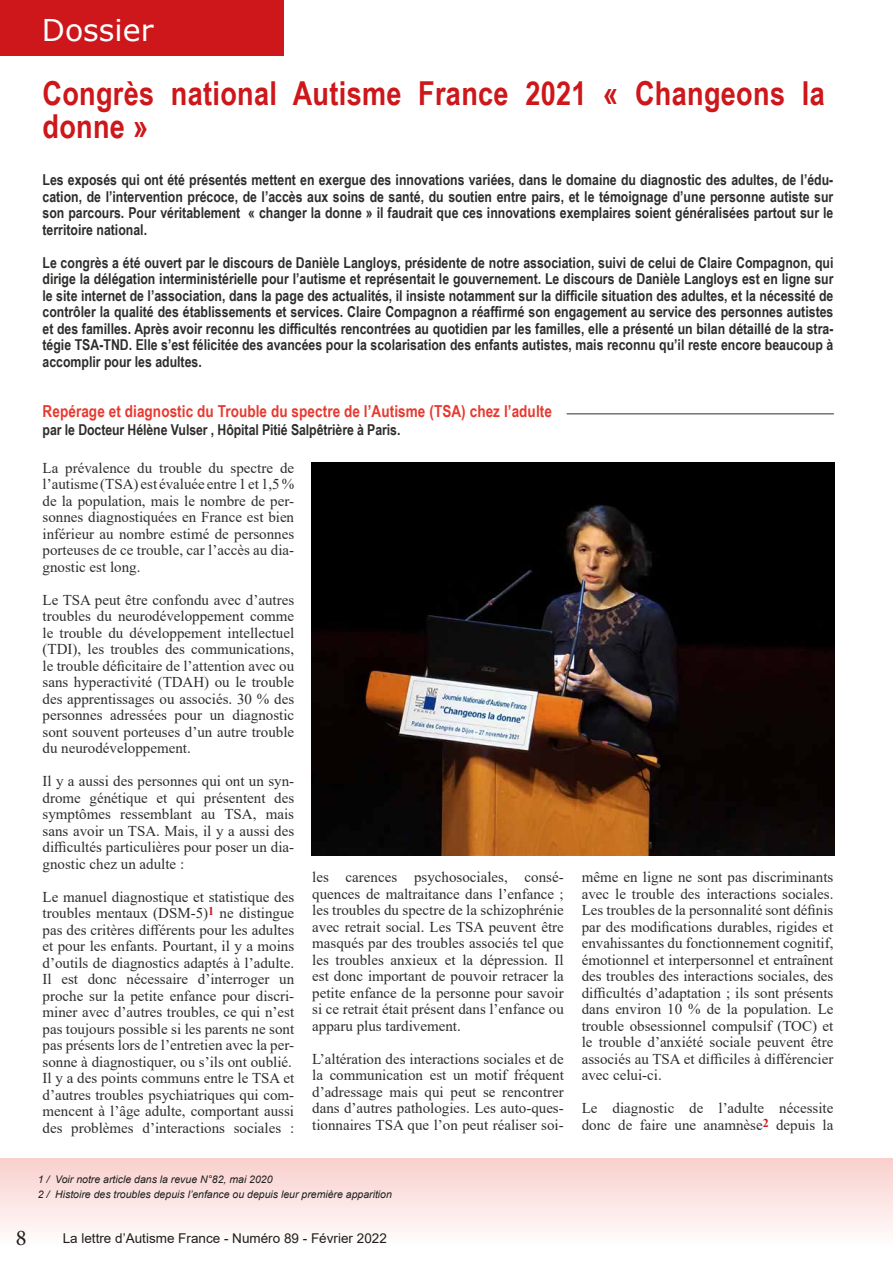
<style>
.page{position:relative;width:893px;height:1263px;background:#fff}
.page>*{position:absolute;margin:0;border:0;box-sizing:border-box;transform-origin:0 0}
.t1{font:700 33px/33px "Arial Narrow";letter-spacing:.01em;color:#cd171a}
.t2{font:30px "MS Reference Sans Serif";color:#fff}
.t3{font:22.5px "Minion Pro";color:#1d1d1b}
.t4{font:700 16.5px "Arial Narrow";letter-spacing:.005em;color:#e7392f}
.t5{font:15px/16.5px "Times New Roman";color:#2e2d2c;text-align:justify}
.t6{font:700 15px/16.5px "Arial Narrow";color:#2e2d2c;text-align:justify}
.t7{font:13.5px "Arial";color:#1d1d1b}
.t8{font:italic 10.5px/15px "Arial";color:#1d1d1b}
</style>
<div class="page">
<div style="left:0;top:0;width:283px;height:55px;background:#cd171a"></div>
<img style="left:312px;top:463px;width:522px;height:392px">
<hr style="left:567px;top:414px;width:266px;height:1px;background:#2e2d2c">
<div style="left:0;top:1158px;width:893px;height:105px;background:linear-gradient(to bottom,#f9d0cd,#fff)"></div>
<h2 class="t2" style="left:42px;top:11px;width:113px">Dossier</h2>
<h1 class="t1" style="left:42px;top:75px;width:784px">Congrès national Autisme France 2021 « Changeons la donne »</h1>
<p class="t6" style="left:43px;top:171px;width:792px">Les exposés qui ont été présentés mettent en exergue des innovations variées, dans le domaine du diagnostic des adultes, de l’édu&shy;cation, de l’intervention précoce, de l’accès aux soins de santé, du soutien entre pairs, et le témoignage d’une personne autiste sur son parcours. Pour véritablement « changer la donne » il faudrait que ces innovations exemplaires soient généralisées partout sur le territoire national.</p>
<p class="t6" style="left:43px;top:254px;width:792px">Le congrès a été ouvert par le discours de Danièle Langloys, présidente de notre association, suivi de celui de Claire Compagnon, qui dirige la délégation interministérielle pour l’autisme et représentait le gouvernement. Le discours de Danièle Langloys est en ligne sur le site internet de l’association, dans la page des actualités, il insiste notamment sur la difficile situation des adultes, et la nécessité de contrôler la qualité des établissements et services. Claire Compagnon a réaffirmé son engagement au service des personnes autistes et des familles. Après avoir reconnu les difficultés rencontrées au quotidien par les familles, elle a présenté un bilan détaillé de la stra&shy;tégie TSA-TND. Elle s’est félicitée des avancées pour la scolarisation des enfants autistes, mais reconnu qu’il reste encore beaucoup à accomplir pour les adultes.</p>
<p class="t4" style="left:43px;top:398px;width:511px">Repérage et diagnostic du Trouble du spectre de l’Autisme (TSA) chez l’adulte</p>
<p class="t6" style="left:43px;top:420px;width:359px">par le Docteur Hélène Vulser , Hôpital Pitié Salpêtrière à Paris.</p>
<p class="t5" style="left:43px;top:459px;width:253px">La prévalence du trouble du spectre de l’autisme (TSA) est évaluée entre 1 et 1,5 % de la population, mais le nombre de per&shy;sonnes diagnostiquées en France est bien inférieur au nombre estimé de personnes porteuses de ce trouble, car l’accès au dia&shy;gnostic est long.</p>
<p class="t5" style="left:43px;top:591px;width:253px">Le TSA peut être confondu avec d’autres troubles du neurodéveloppement comme le trouble du développement intellectuel (TDI), les troubles des communications, le trouble déficitaire de l’attention avec ou sans hyperactivité (TDAH) ou le trouble des apprentissages ou associés. 30 % des personnes adressées pour un diagnostic sont souvent porteuses d’un autre trouble du neurodéveloppement.</p>
<p class="t5" style="left:43px;top:772px;width:253px">Il y a aussi des personnes qui ont un syn&shy;drome génétique et qui présentent des symptômes ressemblant au TSA, mais sans avoir un TSA. Mais, il y a aussi des difficultés particulières pour poser un dia&shy;gnostic chez un adulte :</p>
<p class="t5" style="left:43px;top:888px;width:253px;text-align:left">Le manuel diagnostique et statistique des troubles mentaux (DSM-5)<sup>1</sup> ne distingue pas des critères différents pour les adultes et pour les enfants. Pourtant, il y a moins d’outils de diagnostics adaptés à l’adulte.<br>Il est donc nécessaire d’interroger un proche sur la petite enfance pour discri&shy;miner avec d’autres troubles, ce qui n’est pas toujours possible si les parents ne sont pas présents lors de l’entretien avec la per&shy;sonne à diagnostiquer, ou s’ils ont oublié.<br>Il y a des points communs entre le TSA et d’autres troubles psychiatriques qui com&shy;mencent à l’âge adulte, comportant aussi des problèmes d’interactions sociales :</p>
<p class="t5" style="left:312px;top:868px;width:253px">les carences psychosociales, consé&shy;quences de maltraitance dans l’enfance ; les troubles du spectre de la schizophrénie avec retrait social. Les TSA peuvent être masqués par des troubles associés tel que les troubles anxieux et la dépression. Il est donc important de pouvoir retracer la petite enfance de la personne pour savoir si ce retrait était présent dans l’enfance ou apparu plus tardivement.</p>
<p class="t5" style="left:312px;top:1050px;width:253px">L’altération des interactions sociales et de la communication est un motif fréquent d’adressage mais qui peut se rencontrer dans d’autres pathologies. Les auto-ques&shy;tionnaires TSA que l’on peut réaliser soi-</p>
<p class="t8" style="left:38px;top:1172px;width:356px">1 / Voir notre article dans la revue N°82, mai 2020<br>2 / Histoire des troubles depuis l’enfance ou depuis leur première apparition</p>
<h3 class="t3" style="left:16px;top:1222px;width:12px">8</h3>
<p class="t7" style="left:63px;top:1229px;width:326px">La lettre d’Autisme France - Numéro 89 - Février 2022</p>
<p class="t5" style="left:582px;top:868px;width:253px">même en ligne ne sont pas discriminants avec le trouble des interactions sociales.<br>Les troubles de la personnalité sont définis par des modifications durables, rigides et envahissantes du fonctionnement cognitif, émotionnel et interpersonnel et entraînent des troubles des interactions sociales, des difficultés d’adaptation ; ils sont présents dans environ 10 % de la population. Le trouble obsessionnel compulsif (TOC) et le trouble d’anxiété sociale peuvent être associés au TSA et difficiles à différencier avec celui-ci.</p>
<p class="t5" style="left:582px;top:1099px;width:253px">Le diagnostic de l’adulte nécessite donc de faire une anamnèse<sup>2</sup> depuis la</p>
</div>
